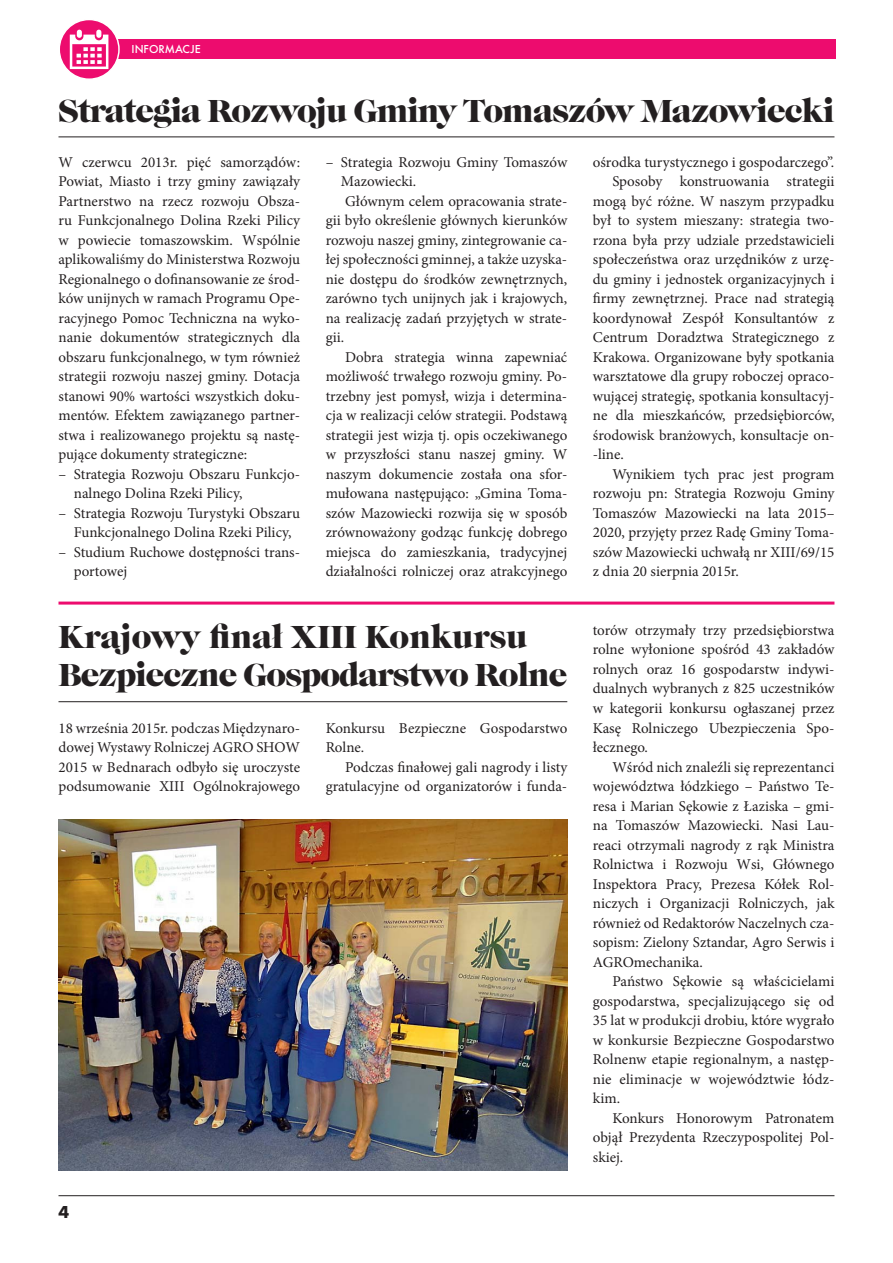
<style>
.page{position:relative;width:893px;height:1263px;background:#fff}
.page>*{position:absolute;margin:0;border:0;box-sizing:border-box;transform-origin:0 0}
.t1{font:33px/37.5px "Caslon Gra DCE";letter-spacing:-.025em;color:#231f20}
.t2{font:700 18px "Futura TCE";color:#231f20}
.t3{font:15px/19.5px "Minion Pro";color:#231f20;text-align:justify}
.t4{font:500 12px "Futura TCE";color:#fff}
</style>
<div class="page">
<hr style="left:58px;top:1195px;width:776px;height:1px;background:#231f20">
<div style="left:117px;top:39px;width:718px;height:19px;background:#ed0c6e"></div>
<svg style="left:59px;top:19px;width:60px;height:60px"></svg>
<div style="left:58px;top:19px;width:62px;height:61px;border:2px solid #fff;border-radius:50%"></div>
<svg style="left:70px;top:30px;width:38px;height:39px"></svg>
<img style="left:58px;top:819px;width:509px;height:351px">
<hr style="left:58px;top:136px;width:776px;height:1px;background:#231f20">
<hr style="left:58px;top:602px;width:776px;height:2px;background:#ed0c6e">
<hr style="left:58px;top:701px;width:509px;height:1px;background:#231f20">
<p class="t4" style="left:132px;top:43px;width:71px">INFORMACJE</p>
<h1 class="t1" style="left:58px;top:94px;width:777px">Strategia Rozwoju Gminy Tomaszów Mazowiecki</h1>
<p class="t3" style="left:326px;top:154px;width:243px">– Strategia Rozwoju Gminy Tomaszów</p>
<p class="t3" style="left:341px;top:173px;width:77px">Mazowiecki.</p>
<p class="t3" style="left:345px;top:193px;width:224px">Głównym celem opracowania strate-</p>
<p class="t3" style="left:326px;top:212px;width:243px">gii było określenie głównych kierunków</p>
<p class="t3" style="left:326px;top:232px;width:243px">rozwoju naszej gminy, zintegrowanie ca-</p>
<p class="t3" style="left:326px;top:251px;width:243px">łej społeczności gminnej, a także uzyska-</p>
<p class="t3" style="left:326px;top:271px;width:243px">nie dostępu do środków zewnętrznych,</p>
<p class="t3" style="left:326px;top:290px;width:243px">zarówno tych unijnych jak i krajowych,</p>
<p class="t3" style="left:326px;top:310px;width:243px">na realizację zadań przyjętych w strate-</p>
<p class="t3" style="left:326px;top:329px;width:20px">gii.</p>
<p class="t3" style="left:345px;top:349px;width:224px">Dobra strategia winna zapewniać</p>
<p class="t3" style="left:326px;top:368px;width:243px">możliwość trwałego rozwoju gminy. Po-</p>
<p class="t3" style="left:326px;top:388px;width:243px">trzebny jest pomysł, wizja i determina-</p>
<p class="t3" style="left:326px;top:407px;width:243px">cja w realizacji celów strategii. Podstawą</p>
<p class="t3" style="left:326px;top:427px;width:243px">strategii jest wizja tj. opis oczekiwanego</p>
<p class="t3" style="left:326px;top:446px;width:243px">w przyszłości stanu naszej gminy. W</p>
<p class="t3" style="left:326px;top:466px;width:243px">naszym dokumencie została ona sfor-</p>
<p class="t3" style="left:326px;top:485px;width:243px">mułowana następująco: „Gmina Toma-</p>
<p class="t3" style="left:326px;top:505px;width:243px">szów Mazowiecki rozwija się w sposób</p>
<p class="t3" style="left:326px;top:524px;width:243px">zrównoważony godząc funkcję dobrego</p>
<p class="t3" style="left:326px;top:544px;width:243px">miejsca do zamieszkania, tradycyjnej</p>
<p class="t3" style="left:326px;top:563px;width:243px">działalności rolniczej oraz atrakcyjnego</p>
<p class="t3" style="left:593px;top:154px;width:243px">ośrodka turystycznego i gospodarczego”.</p>
<p class="t3" style="left:612px;top:173px;width:224px">Sposoby konstruowania strategii</p>
<p class="t3" style="left:593px;top:193px;width:243px">mogą być różne. W naszym przypadku</p>
<p class="t3" style="left:593px;top:212px;width:243px">był to system mieszany: strategia two-</p>
<p class="t3" style="left:593px;top:232px;width:243px">rzona była przy udziale przedstawicieli</p>
<p class="t3" style="left:593px;top:251px;width:243px">społeczeństwa oraz urzędników z urzę-</p>
<p class="t3" style="left:593px;top:271px;width:243px">du gminy i jednostek organizacyjnych i</p>
<p class="t3" style="left:593px;top:290px;width:243px">firmy zewnętrznej. Prace nad strategią</p>
<p class="t3" style="left:593px;top:310px;width:243px">koordynował Zespół Konsultantów z</p>
<p class="t3" style="left:593px;top:329px;width:243px">Centrum Doradztwa Strategicznego z</p>
<p class="t3" style="left:593px;top:349px;width:243px">Krakowa. Organizowane były spotkania</p>
<p class="t3" style="left:593px;top:368px;width:243px">warsztatowe dla grupy roboczej opraco-</p>
<p class="t3" style="left:593px;top:388px;width:243px">wującej strategię, spotkania konsultacyj-</p>
<p class="t3" style="left:593px;top:407px;width:243px">ne dla mieszkańców, przedsiębiorców,</p>
<p class="t3" style="left:593px;top:427px;width:243px">środowisk branżowych, konsultacje on-</p>
<p class="t3" style="left:593px;top:446px;width:33px">-line.</p>
<p class="t3" style="left:612px;top:466px;width:224px">Wynikiem tych prac jest program</p>
<p class="t3" style="left:593px;top:485px;width:243px">rozwoju pn: Strategia Rozwoju Gminy</p>
<p class="t3" style="left:593px;top:505px;width:243px">Tomaszów Mazowiecki na lata 2015–</p>
<p class="t3" style="left:593px;top:524px;width:243px">2020, przyjęty przez Radę Gminy Toma-</p>
<p class="t3" style="left:593px;top:544px;width:243px">szów Mazowiecki uchwałą nr XIII/69/15</p>
<p class="t3" style="left:593px;top:563px;width:148px">z dnia 20 sierpnia 2015r.</p>
<p class="t3" style="left:58px;top:154px;width:243px">W czerwcu 2013r. pięć samorządów:<br>Powiat, Miasto i trzy gminy zawiązały Partnerstwo na rzecz rozwoju Obsza&shy;ru Funkcjonalnego Dolina Rzeki Pilicy w powiecie tomaszowskim. Wspólnie aplikowaliśmy do Ministerstwa Rozwoju Regionalnego o dofinansowanie ze środ&shy;ków unijnych w ramach Programu Ope&shy;racyjnego Pomoc Techniczna na wyko&shy;nanie dokumentów strategicznych dla obszaru funkcjonalnego, w tym również strategii rozwoju naszej gminy. Dotacja stanowi 90% wartości wszystkich doku&shy;mentów. Efektem zawiązanego partner&shy;stwa i realizowanego projektu są nastę&shy;pujące dokumenty strategiczne:</p>
<p class="t3" style="left:74px;top:466px;width:228px;text-indent:-15px">– Strategia Rozwoju Obszaru Funkcjo&shy;nalnego Dolina Rzeki Pilicy,</p>
<p class="t3" style="left:58px;top:505px;width:243px;text-align:center">– Strategia Rozwoju Turystyki Obszaru<br>Funkcjonalnego Dolina Rzeki Pilicy,</p>
<p class="t3" style="left:74px;top:544px;width:228px;text-indent:-15px">– Studium Ruchowe dostępności trans&shy;portowej</p>
<h1 class="t1" style="left:58px;top:620px;width:510px">Krajowy finał XIII Konkursu<br>Bezpieczne Gospodarstwo Rolne</h1>
<p class="t3" style="left:326px;top:719px;width:243px">Konkursu Bezpieczne Gospodarstwo<br>Rolne.</p>
<p class="t3" style="left:326px;top:758px;width:243px;text-align:right">Podczas finałowej gali nagrody i listy gratulacyjne od organizatorów i funda-</p>
<p class="t3" style="left:58px;top:719px;width:243px">18 września 2015r. podczas Międzynaro&shy;dowej Wystawy Rolniczej AGRO SHOW 2015 w Bednarach odbyło się uroczyste podsumowanie XIII Ogólnokrajowego</p>
<p class="t2" style="left:58px;top:1205px;width:12px">4</p>
<p class="t3" style="left:593px;top:622px;width:243px">torów otrzymały trzy przedsiębiorstwa rolne wyłonione spośród 43 zakładów rolnych oraz 16 gospodarstw indywi&shy;dualnych wybranych z 825 uczestników w kategorii konkursu ogłaszanej przez Kasę Rolniczego Ubezpieczenia Spo&shy;łecznego.</p>
<p class="t3" style="left:593px;top:758px;width:243px;text-indent:19px">Wśród nich znaleźli się reprezentanci województwa łódzkiego – Państwo Te&shy;resa i Marian Sękowie z Łaziska – gmi&shy;na Tomaszów Mazowiecki. Nasi Lau&shy;reaci otrzymali nagrody z rąk Ministra Rolnictwa i Rozwoju Wsi, Głównego Inspektora Pracy, Prezesa Kółek Rol&shy;niczych i Organizacji Rolniczych, jak również od Redaktorów Naczelnych cza&shy;sopism: Zielony Sztandar, Agro Serwis i AGROmechanika.</p>
<p class="t3" style="left:593px;top:973px;width:243px;text-indent:19px">Państwo Sękowie są właścicielami gospodarstwa, specjalizującego się od 35 lat w produkcji drobiu, które wygrało w konkursie Bezpieczne Gospodarstwo Rolnenw etapie regionalnym, a następ&shy;nie eliminacje w województwie łódz&shy;kim.</p>
<p class="t3" style="left:593px;top:1109px;width:243px;text-indent:19px">Konkurs Honorowym Patronatem objął Prezydenta Rzeczypospolitej Pol&shy;skiej.</p>
</div>
